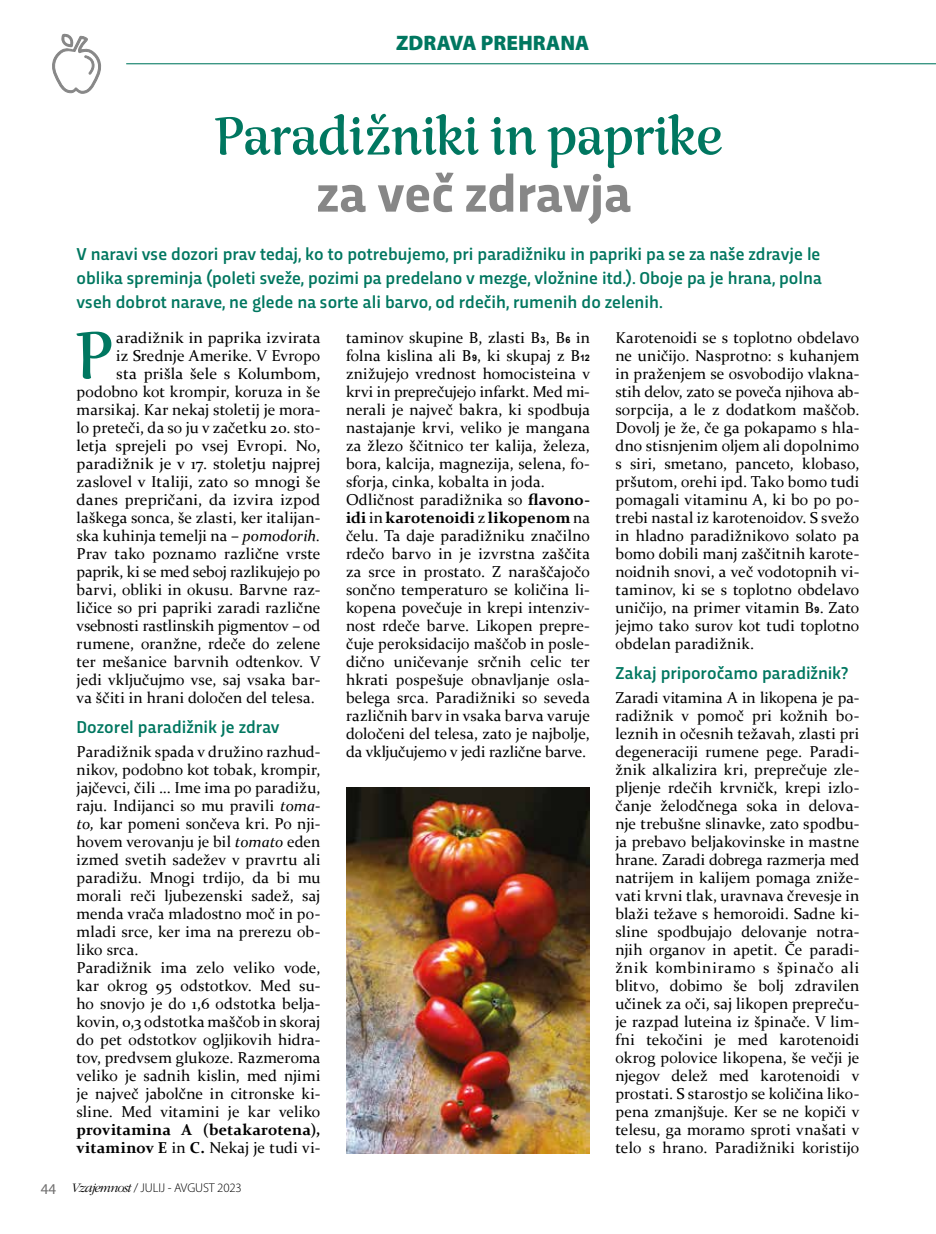
<style>
.page{position:relative;width:936px;height:1234px;background:#fff}
.page>*{position:absolute;margin:0;border:0;box-sizing:border-box;transform-origin:0 0}
.t1{font:67.35px "Rumba Std Large";color:#007760}
.t2{font:54px "Rumba Std Large";color:#007760}
.t3{font:700 54px "Trasandina";color:#878787}
.t4{font:900 21px "Myriad Pro";color:#007760}
.t5{font:500 18px/24px "Trasandina";color:#007760;text-align:justify}
.t6{font:15.75px/18px "Constantia";letter-spacing:.005em;color:#000}
.t7{font:15.75px "Constantia";letter-spacing:-.015em;color:#000}
.t8{font:700 15.75px/18px "Constantia";letter-spacing:.01em;color:#000}
.t9{font:300 12.75px "Myriad Pro";letter-spacing:-.01em;color:#000}
.s1{font-family:"Arial";font-weight:700;font-size:9px}
.s2{font-weight:700}
.s3{font-style:italic}
.s4{font-weight:400}
.s5{font-weight:400;font-size:15px;color:#706f6f}
.s6{font-family:"ITC Garamond Std";font-style:italic;font-size:13.5px}
</style>
<div class="page">
<svg style="left:52px;top:33px;width:49px;height:61px"></svg>
<hr style="left:126px;top:63px;width:809px;height:1px;background:#007760">
<img style="left:346px;top:787px;width:244px;height:365px">
<h3 class="t4" style="left:396px;top:29px;width:194px">ZDRAVA PREHRANA</h3>
<h2 class="t2" style="left:213px;top:104px;width:511px">Paradižniki in paprike</h2>
<h2 class="t3" style="left:316px;top:153px;width:316px">za več zdravja</h2>
<p class="t5" style="left:77px;top:241px;width:746px">V naravi vse dozori prav tedaj, ko to potrebujemo, pri paradižniku in papriki pa se za naše zdravje le oblika spreminja (poleti sveže, pozimi pa predelano v mezge, vložnine itd.). Oboje pa je hrana, polna vseh dobrot narave, ne glede na sorte ali barvo, od rdečih, rumenih do zelenih.</p>
<h1 class="t1" style="left:74px;top:316px;width:39px">P</h1>
<p class="t6" style="left:116px;top:327px;width:206px">aradižnik in paprika izvirata</p>
<p class="t6" style="left:346px;top:327px;width:245px">taminov skupine B, zlasti B<span class="s1">3</span>, B<span class="s1">6</span> in folna kislina ali B<span class="s1">9</span>, ki skupaj z B<span class="s1">12 </span>znižujejo vrednost homocisteina v krvi in preprečujejo infarkt. Med mi&shy;nerali je največ bakra, ki spodbuja nastajanje krvi, veliko je mangana za žlezo ščitnico ter kalija, železa, bora, kalcija, magnezija, selena, fo&shy;sforja, cinka, kobalta in joda.<br>Odličnost paradižnika so <span class="s2">flavono&shy;idi</span> in <span class="s2">karotenoidi</span> z <span class="s2">likopenom</span> na čelu. Ta daje paradižniku značilno rdečo barvo in je izvrstna zaščita za srce in prostato. Z naraščajočo sončno temperaturo se količina li&shy;kopena povečuje in krepi intenziv&shy;nost rdeče barve. Likopen prepre&shy;čuje peroksidacijo maščob in posle&shy;dično uničevanje srčnih celic ter hkrati pospešuje obnavljanje osla&shy;belega srca. Paradižniki so seveda različnih barv in vsaka barva varuje določeni del telesa, zato je najbolje, da vključujemo v jedi različne barve.</p>
<p class="t6" style="left:615px;top:327px;width:245px;text-align:justify">Karotenoidi se s toplotno obdelavo ne uničijo. Nasprotno: s kuhanjem in praženjem se osvobodijo vlakna&shy;stih delov, zato se poveča njihova ab&shy;sorpcija, a le z dodatkom maščob.<br>Dovolj je že, če ga pokapamo s hla&shy;dno stisnjenim oljem ali dopolnimo s siri, smetano, panceto, klobaso, pršutom, orehi ipd. Tako bomo tudi pomagali vitaminu A, ki bo po po&shy;trebi nastal iz karotenoidov. S svežo in hladno paradižnikovo solato pa bomo dobili manj zaščitnih karote&shy;noidnih snovi, a več vodotopnih vi&shy;taminov, ki se s toplotno obdelavo uničijo, na primer vitamin B<span class="s1">9</span>. Zato jejmo tako surov kot tudi toplotno obdelan paradižnik.</p>
<p class="t6" style="left:116px;top:345px;width:206px">iz Srednje Amerike. V Evropo</p>
<p class="t6" style="left:116px;top:363px;width:206px">sta prišla šele s Kolumbom,</p>
<p class="t6" style="left:77px;top:381px;width:245px">podobno kot krompir, koruza in še</p>
<p class="t6" style="left:77px;top:399px;width:245px">marsikaj. Kar nekaj stoletij je mora-</p>
<p class="t6" style="left:77px;top:417px;width:245px">lo preteči, da so ju v začetku 20. sto-</p>
<p class="t6" style="left:77px;top:435px;width:245px">letja sprejeli po vsej Evropi. No,</p>
<p class="t6" style="left:77px;top:453px;width:245px">paradižnik je v 17. stoletju najprej</p>
<p class="t6" style="left:77px;top:471px;width:245px">zaslovel v Italiji, zato so mnogi še</p>
<p class="t6" style="left:77px;top:489px;width:245px">danes prepričani, da izvira izpod</p>
<p class="t6" style="left:77px;top:507px;width:245px">laškega sonca, še zlasti, ker italijan-</p>
<p class="t6" style="left:77px;top:525px;width:245px">ska kuhinja temelji na – <span class="s3">pomodorih.</span></p>
<p class="t6" style="left:77px;top:543px;width:245px">Prav tako poznamo različne vrste</p>
<p class="t7" style="left:77px;top:560px;width:245px">paprik, ki se med seboj razlikujejo po</p>
<p class="t6" style="left:77px;top:579px;width:245px">barvi, obliki in okusu. Barvne raz-</p>
<p class="t6" style="left:77px;top:597px;width:245px">ličice so pri papriki zaradi različne</p>
<p class="t7" style="left:77px;top:614px;width:245px">vsebnosti rastlinskih pigmentov – od</p>
<p class="t6" style="left:77px;top:633px;width:245px">rumene, oranžne, rdeče do zelene</p>
<p class="t6" style="left:77px;top:651px;width:245px">ter mešanice barvnih odtenkov. V</p>
<p class="t6" style="left:77px;top:669px;width:245px">jedi vključujmo vse, saj vsaka bar-</p>
<p class="t6" style="left:77px;top:687px;width:240px">va ščiti in hrani določen del telesa.</p>
<p class="t5" style="left:77px;top:713px;width:205px">Dozorel paradižnik je zdrav</p>
<p class="t6" style="left:77px;top:741px;width:245px">Paradižnik spada v družino razhud&shy;nikov, podobno kot tobak, krompir, jajčevci, čili ... Ime ima po paradižu, raju. Indijanci so mu pravili <span class="s3">toma&shy;to,</span> kar pomeni sončeva kri. Po nji&shy;hovem verovanju je bil <span class="s3">tomato</span> eden izmed svetih sadežev v pravrtu ali paradižu. Mnogi trdijo, da bi mu morali reči ljubezenski sadež, saj menda vrača mladostno moč in po&shy;mladi srce, ker ima na prerezu ob&shy;liko srca.<br>Paradižnik ima zelo veliko vode, kar okrog 95 odstotkov. Med su&shy;ho snovjo je do 1,6 odstotka belja&shy;kovin, 0,3 odstotka maščob in skoraj do pet odstotkov ogljikovih hidra&shy;tov, predvsem glukoze. Razmeroma veliko je sadnih kislin, med njimi je največ jabolčne in citronske ki&shy;sline. Med vitamini je kar veliko</p>
<p class="t8" style="left:77px;top:1119px;width:245px">provitamina A (betakarotena), vitaminov E <span class="s4">in</span> C. <span class="s4">Nekaj je tudi vi-</span></p>
<p class="t5" style="left:615px;top:659px;width:234px">Zakaj priporočamo paradižnik?</p>
<p class="t6" style="left:615px;top:687px;width:245px;text-align:justify">Zaradi vitamina A in likopena je pa&shy;radižnik v pomoč pri kožnih bo&shy;leznih in očesnih težavah, zlasti pri degeneraciji rumene pege. Paradi&shy;žnik alkalizira kri, preprečuje zle&shy;pljenje rdečih krvničk, krepi izlo&shy;čanje želodčnega soka in delova&shy;nje trebušne slinavke, zato spodbu&shy;ja prebavo beljakovinske in mastne hrane. Zaradi dobrega razmerja med natrijem in kalijem pomaga zniže&shy;vati krvni tlak, uravnava črevesje in blaži težave s hemoroidi. Sadne ki&shy;sline spodbujajo delovanje notra&shy;njih organov in apetit. Če paradi&shy;žnik kombiniramo s špinačo ali blitvo, dobimo še bolj zdravilen učinek za oči, saj likopen prepreču&shy;je razpad luteina iz špinače. V lim&shy;fni tekočini je med karotenoidi okrog polovice likopena, še večji je njegov delež med karotenoidi v prostati. S starostjo se količina liko&shy;pena zmanjšuje. Ker se ne kopiči v telesu, ga moramo sproti vnašati v telo s hrano. Paradižniki koristijo</p>
<p class="t9" style="left:41px;top:1179px;width:202px"><span class="s5">44</span> <span class="s6">Vzajemnost</span> / JULIJ - AVGUST 2023</p>
</div>
